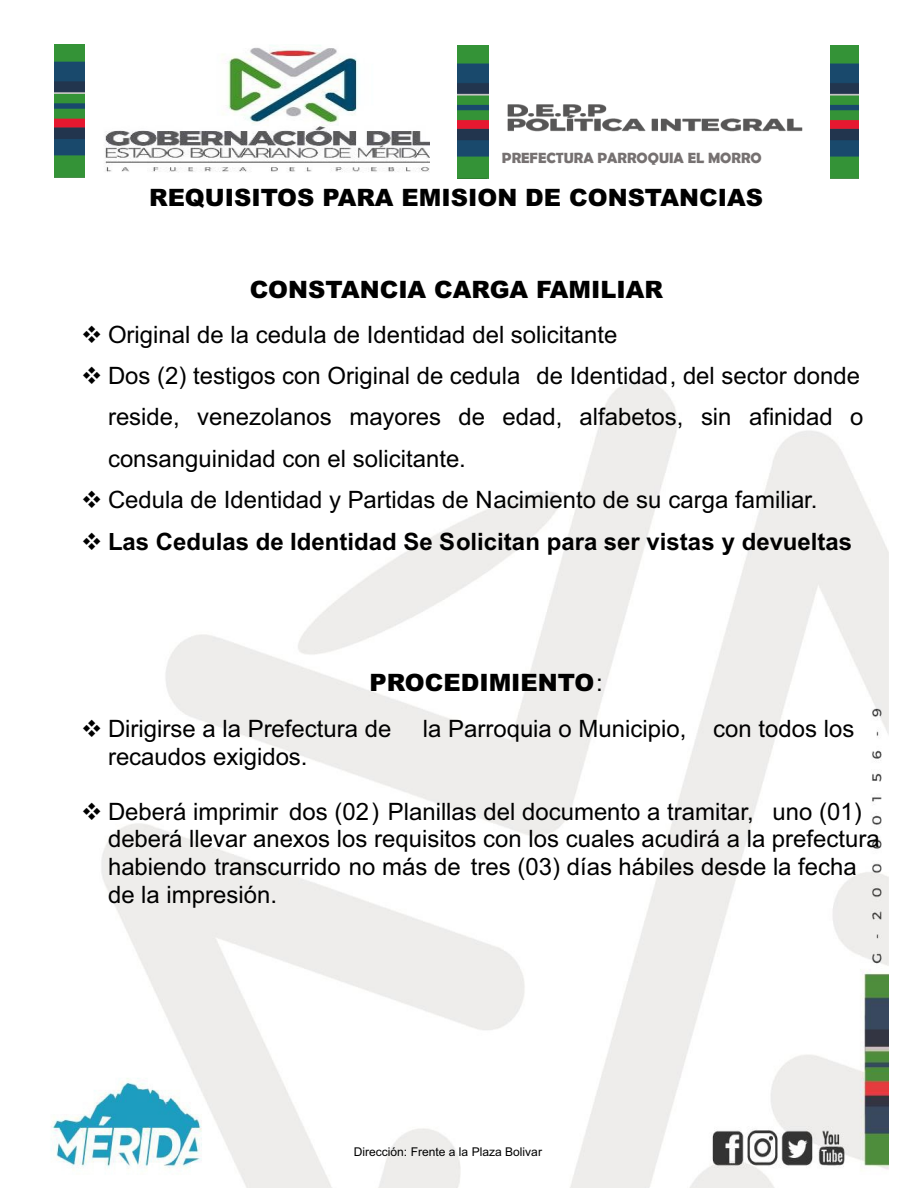
<style>
.page{position:relative;width:918px;height:1188px;background:#fff}
.page>*{position:absolute;margin:0;border:0;box-sizing:border-box;transform-origin:0 0}
.t1{font:24px/27.6px "Arial";color:#000}
.t2{font:900 24px "Arial";color:#000}
.t3{font:700 24px "Arial";color:#000}
.t4{font:700 15px "Berlin Sans FB Demi";color:#767171}
.t5{font:12px "Arial";color:#000}
.s1{font-weight:400}
</style>
<div class="page">
<img style="left:51px;top:381px;width:837px;height:807px">
<img style="left:507px;top:104px;width:296px;height:28px">
<img style="left:830px;top:45px;width:29px;height:134px">
<img style="left:105px;top:45px;width:324px;height:127px">
<img style="left:457px;top:45px;width:31px;height:134px">
<img style="left:54px;top:44px;width:31px;height:134px">
<p class="t4" style="left:502px;top:150px;width:261px">PREFECTURA PARROQUIA EL MORRO</p>
<p class="t2" style="left:149px;top:189px;width:615px">REQUISITOS PARA EMISION DE CONSTANCIAS</p>
<p class="t2" style="left:250px;top:281px;width:415px">CONSTANCIA CARGA FAMILIAR</p>
<p class="t1" style="left:81px;top:323px;width:538px">❖ Original de la cedula de Identidad del solicitante</p>
<p class="t1" style="left:108px;top:357px;width:757px;line-height:41.4px;text-indent:-27px">❖ Dos (2) testigos con Original de cedula de Identidad, del sector donde reside, venezolanos mayores de edad, alfabetos, sin afinidad o consanguinidad con el solicitante.</p>
<p class="t1" style="left:81px;top:488px;width:738px">❖ Cedula de Identidad y Partidas de Nacimiento de su carga familiar.</p>
<p class="t3" style="left:81px;top:532px;width:773px">❖ Las Cedulas de Identidad Se Solicitan para ser vistas y devueltas</p>
<p class="t2" style="left:369px;top:673px;width:235px">PROCEDIMIENTO<span class="s1">:</span></p>
<p class="t1" style="left:81px;top:717px;width:312px">❖ Dirigirse a la Prefectura de</p>
<p class="t1" style="left:423px;top:717px;width:433px">la Parroquia o Municipio, con todos los</p>
<p class="t1" style="left:108px;top:745px;width:201px">recaudos exigidos.</p>
<p class="t1" style="left:108px;top:800px;width:773px;text-indent:-27px">❖ Deberá imprimir dos (02) Planillas del documento a tramitar, uno (01) deberá llevar anexos los requisitos con los cuales acudirá a la prefectura habiendo transcurrido no más de tres (03) días hábiles desde la fecha de la impresión.</p>
<p class="t5" style="left:354px;top:1148px;width:190px">Dirección: Frente a la Plaza Bolivar</p>
</div>
